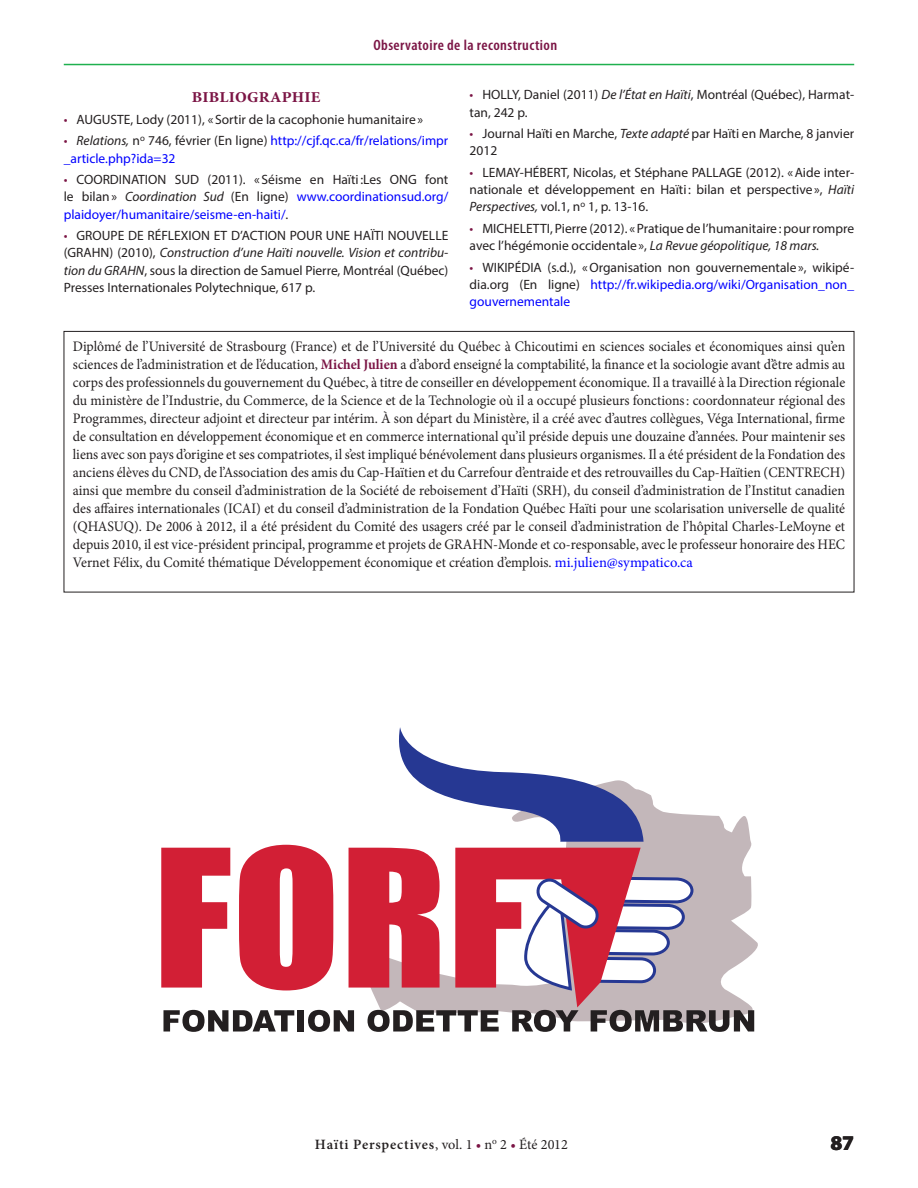
<style>
.page{position:relative;width:918px;height:1188px;background:#fff}
.page>*{position:absolute;margin:0;border:0;box-sizing:border-box;transform-origin:0 0}
.t1{font:900 21px "Myriad Pro";color:#231f20}
._97_Ti_BIBLIO{font:700 condensed 15.3px "Minion Pro";letter-spacing:.01em;color:#7b1545;scale:1.18 1}
.t2{font:600 condensed 15px "Myriad Pro";letter-spacing:.025em;color:#7b1545;scale:1.05 1}
.t3{font:14.55px/18px "Minion Pro";color:#231f20;text-align:justify;scale:.95 1}
.t4{font:600 14.25px "Minion Pro";letter-spacing:.06em;color:#231f20}
.t5{font:13.5px/17.2px "Myriad Pro";color:#231f20;text-align:justify}
.t6{font:13.5px/17.2px "Myriad Pro";color:#00f}
.s1{color:#7b1545}
.s2{font-style:italic}
.s3{color:#00f}
.s4{font-weight:700;color:#7b1545}
.s5{font-style:italic;color:#231f20}
.s6{color:#231f20}
.s7{font-weight:400}
.s8{font-weight:400;color:#7b1545}
</style>
<div class="page">
<hr style="left:64px;top:64px;width:790px;height:1px;background:#1fb04f">
<div style="left:64px;top:331px;width:790px;height:261px;border:1px solid #231f20"></div>
<svg style="left:161px;top:727px;width:593px;height:305px"></svg>
<p class="t2" style="left:374px;top:36px;width:176px">Observatoire de la reconstruction</p>
<p class="t5" style="left:470px;top:86px;width:386px"><span class="s1">•</span> HOLLY, Daniel (2011) <span class="s2">De l’État en Haïti</span>, Montréal (Québec), Harmat&shy;tan, 242 p.</p>
<p class="t5" style="left:470px;top:125px;width:386px"><span class="s1">•</span> Journal Haïti en Marche, <span class="s2">Texte adapté</span> par Haïti en Marche, 8 janvier<br>2012</p>
<p class="t5" style="left:470px;top:164px;width:386px"><span class="s1">•</span> LEMAY-HÉBERT, Nicolas, et Stéphane PALLAGE (2012). «Aide inter&shy;nationale et développement en Haïti : bilan et perspective», <span class="s2">Haïti Perspectives,</span> vol.1, n<sup>o</sup> 1, p. 13-16.</p>
<p class="t5" style="left:470px;top:220px;width:386px"><span class="s1">•</span> MICHELETTI, Pierre (2012). «Pratique de l’humanitaire: pour rompre avec l’hégémonie occidentale», <span class="s2">La Revue géopolitique, 18 mars.</span></p>
<p class="t5" style="left:470px;top:258px;width:386px"><span class="s1">•</span> WIKIPÉDIA (s.d.), «Organisation non gouvernementale», wikipé&shy;dia.org (En ligne) <span class="s3">http://fr.wikipedia.org/wiki/Organisation_non_ gouvernementale</span></p>
<p class="t3" style="left:73px;top:337px;width:815px">Diplômé de l’Université de Strasbourg (France) et de l’Université du Québec à Chicoutimi en sciences sociales et économiques ainsi qu’en sciences de l’administration et de l’éducation, <span class="s4">Michel Julien</span> a d’abord enseigné la comptabilité, la finance et la sociologie avant d’être admis au corps des professionnels du gouvernement du Québec, à titre de conseiller en développement économique. Il a travaillé à la Direction régionale du ministère de l’Industrie, du Commerce, de la Science et de la Technologie où il a occupé plusieurs fonctions: coordonnateur régional des Programmes, directeur adjoint et directeur par intérim. À son départ du Ministère, il a créé avec d’autres collègues, Véga International, firme de consultation en développement économique et en commerce international qu’il préside depuis une douzaine d’années. Pour maintenir ses liens avec son pays d’origine et ses compatriotes, il s’est impliqué bénévolement dans plusieurs organismes. Il a été président de la Fondation des anciens élèves du CND, de l’Association des amis du Cap-Haïtien et du Carrefour d’entraide et des retrouvailles du Cap-Haïtien (CENTRECH) ainsi que membre du conseil d’administration de la Société de reboisement d’Haïti (SRH), du conseil d’administration de l’Institut canadien des affaires internationales (ICAI) et du conseil d’administration de la Fondation Québec Haïti pour une scolarisation universelle de qualité (QHASUQ). De 2006 à 2012, il a été président du Comité des usagers créé par le conseil d’administration de l’hôpital Charles-LeMoyne et depuis 2010, il est vice-président principal, programme et projets de GRAHN-Monde et co-responsable, avec le professeur honoraire des HEC Vernet Félix, du Comité thématique Développement économique et création d’emplois. <span class="s3">mi.julien@sympatico.ca</span></p>
<p class="_97_Ti_BIBLIO" style="left:192px;top:87px;width:111px">BIBLIOGRAPHIE</p>
<p class="t5" style="left:64px;top:111px;width:361px"><span class="s1">•</span> AUGUSTE, Lody (2011), « Sortir de la cacophonie humanitaire»</p>
<p class="t6" style="left:64px;top:132px;width:386px"><span class="s1">•</span> <span class="s5">Relations,</span> <span class="s6">n</span><sup>o</sup> <span class="s6">746, février (En ligne)</span> http://cjf.qc.ca/fr/relations/impr _article.php?ida=32</p>
<p class="t5" style="left:64px;top:171px;width:386px"><span class="s1">•</span> COORDINATION SUD (2011). « Séisme en Haïti :Les ONG font le bilan» <span class="s2">Coordination Sud</span> (En ligne) <span class="s3">www.coordinationsud.org/ plaidoyer/humanitaire/seisme-en-haiti/</span>.</p>
<p class="t5" style="left:64px;top:227px;width:386px"><span class="s1">•</span> GROUPE DE RÉFLEXION ET D’ACTION POUR UNE HAÏTI NOUVELLE (GRAHN) (2010), <span class="s2">Construction d’une Haïti nouvelle. Vision et contribu&shy;tion du GRAHN</span>, sous la direction de Samuel Pierre, Montréal (Québec)<br>Presses Internationales Polytechnique, 617 p.</p>
<p class="t4" style="left:315px;top:1134px;width:254px">Haïti Perspectives<span class="s7">, vol. 1</span> <span class="s8">•</span> <span class="s7">n</span><sup>o</sup> <span class="s7">2</span> <span class="s8">•</span> <span class="s7">Été 2012</span></p>
<h1 class="t1" style="left:831px;top:1131px;width:25px">87</h1>
</div>
